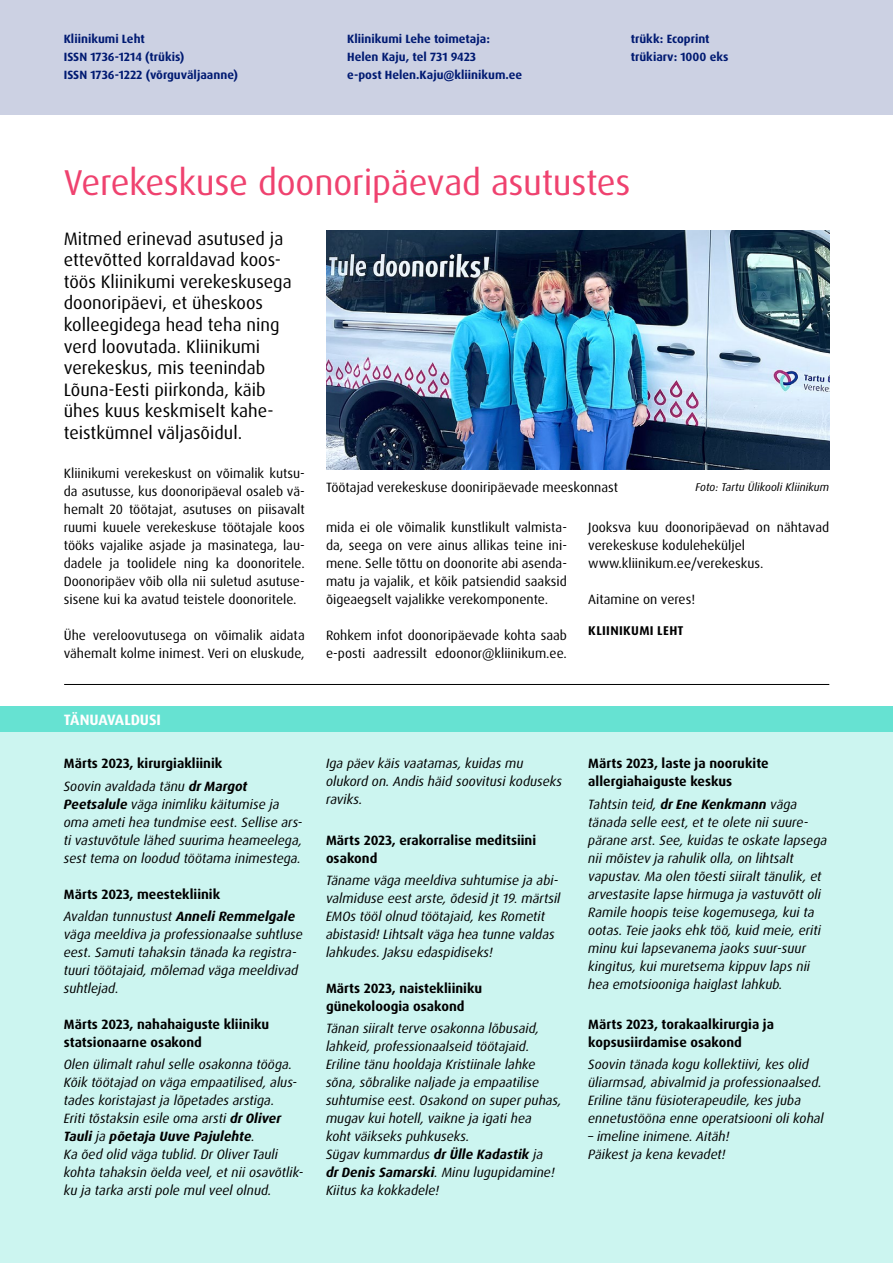
<style>
.page{position:relative;width:893px;height:1263px;background:#fff}
.page>*{position:absolute;margin:0;border:0;box-sizing:border-box;transform-origin:0 0}
.t1{font:36px "Dax Pro";letter-spacing:-.01em;color:#ef426f}
.t2{font:18px/21.6px "Dax Pro";color:#000}
.t3{font:700 15px "Dax Pro";letter-spacing:-.01em;color:#fff}
.t4{font:italic 13.5px/18px "Dax Pro";color:#000}
.t5{font:13.5px/18px "Dax Pro";color:#000}
.t6{font:700 13.5px/18px "Dax Pro";color:#000}
.t7{font:700 12.75px "Dax Pro";letter-spacing:.03em;color:#000}
.t8{font:700 12px/18px "Dax Pro";color:#001a72}
.t9{font:italic 11.25px "Dax Pro";color:#000}
.s1{font-weight:400;font-style:italic}
.s2{font-style:italic}
.s3{font-weight:700}
</style>
<div class="page">
<div style="left:0;top:0;width:893px;height:115px;background:#ccd1e3"></div>
<div style="left:0;top:723px;width:893px;height:540px;background:#ccf5f0"></div>
<div style="left:0;top:706px;width:893px;height:25px;background:#66e2d2"></div>
<img style="left:326px;top:230px;width:503px;height:239px">
<hr style="left:64px;top:684px;width:765px;height:1px;background:#000">
<p class="t8" style="left:64px;top:30px;width:176px">Kliinikumi Leht<br>ISSN 1736-1214 (trükis)<br>ISSN 1736-1222 (võrguväljaanne)</p>
<p class="t8" style="left:347px;top:30px;width:177px">Kliinikumi Lehe toimetaja:<br>Helen Kaju, tel 731 9423<br>e-post Helen.Kaju@kliinikum.ee</p>
<p class="t8" style="left:631px;top:30px;width:99px">trükk: Ecoprint trükiarv: 1000 eks</p>
<h1 class="t1" style="left:64px;top:160px;width:568px">Verekeskuse doonoripäevad asutustes</h1>
<p class="t2" style="left:64px;top:228px;width:229px">Mitmed erinevad asutused ja ettevõtted korraldavad koos&shy;töös Kliinikumi verekeskusega doonoripäevi, et üheskoos kolleegidega head teha ning verd loovutada. Kliinikumi verekeskus, mis teenindab<br>Lõuna-Eesti piirkonda, käib ühes kuus keskmiselt kahe&shy;teistkümnel väljasõidul.</p>
<p class="t5" style="left:326px;top:479px;width:294px">Töötajad verekeskuse dooniripäevade meeskonnast</p>
<p class="t9" style="left:695px;top:479px;width:135px">Foto: Tartu Ülikooli Kliinikum</p>
<p class="t5" style="left:64px;top:464px;width:242px;text-align:justify">Kliinikumi verekeskust on võimalik kutsu&shy;da asutusse, kus doonoripäeval osaleb vä&shy;hemalt 20 töötajat, asutuses on piisavalt ruumi kuuele verekeskuse töötajale koos tööks vajalike asjade ja masinatega, lau&shy;dadele ja toolidele ning ka doonoritele.<br>Doonoripäev võib olla nii suletud asutuse&shy;sisene kui ka avatud teistele doonoritele.</p>
<p class="t5" style="left:64px;top:626px;width:242px">Ühe vereloovutusega on võimalik aidata vähemalt kolme inimest. Veri on eluskude,</p>
<p class="t5" style="left:588px;top:518px;width:242px">Jooksva kuu doonoripäevad on nähtavad verekeskuse koduleheküljel www.kliinikum.ee/verekeskus.</p>
<p class="t5" style="left:588px;top:590px;width:108px">Aitamine on veres!</p>
<p class="t7" style="left:588px;top:622px;width:97px">KLIINIKUMI LEHT</p>
<p class="t5" style="left:326px;top:518px;width:242px;text-align:justify">mida ei ole võimalik kunstlikult valmista&shy;da, seega on vere ainus allikas teine ini&shy;mene. Selle tõttu on doonorite abi asenda&shy;matu ja vajalik, et kõik patsiendid saaksid õigeaegselt vajalikke verekomponente.</p>
<p class="t5" style="left:326px;top:626px;width:242px">Rohkem infot doonoripäevade kohta saab e-posti aadressilt edoonor@kliinikum.ee.</p>
<p class="t3" style="left:64px;top:710px;width:99px">TÄNUAVALDUSI</p>
<p class="t6" style="left:64px;top:753px;width:185px;line-height:22.2px">Märts 2023, kirurgiakliinik<br><span class="s1">Soovin avaldada tänu</span> <span class="s2">dr Margot</span></p>
<p class="t4" style="left:64px;top:795px;width:240px"><span class="s3">Peetsalule</span> väga inimliku käitumise ja oma ameti hea tundmise eest. Sellise ars&shy;ti vastuvõtule lähed suurima heameelega, sest tema on loodud töötama inimestega.</p>
<p class="t6" style="left:64px;top:883px;width:233px;line-height:22.2px">Märts 2023, meestekliinik<br><span class="s1">Avaldan tunnustust</span> <span class="s2">Anneli Remmelgale</span></p>
<p class="t4" style="left:64px;top:925px;width:241px">väga meeldiva ja professionaalse suhtluse eest. Samuti tahaksin tänada ka registra&shy;tuuri töötajaid, mõlemad väga meeldivad suhtlejad.</p>
<p class="t6" style="left:64px;top:1015px;width:207px">Märts 2023, nahahaiguste kliiniku statsionaarne osakond</p>
<p class="t4" style="left:64px;top:1055px;width:241px">Olen ülimalt rahul selle osakonna tööga.<br>Kõik töötajad on väga empaatilised, alus&shy;tades koristajast ja lõpetades arstiga.<br>Eriti tõstaksin esile oma arsti <span class="s3">dr Oliver Tauli</span> ja <span class="s3">põetaja Uuve Pajulehte</span>.<br>Ka õed olid väga tublid. Dr Oliver Tauli kohta tahaksin öelda veel, et nii osavõtlik&shy;ku ja tarka arsti pole mul veel olnud.</p>
<p class="t4" style="left:326px;top:755px;width:238px">Iga päev käis vaatamas, kuidas mu olukord on. Andis häid soovitusi koduseks raviks.</p>
<p class="t6" style="left:326px;top:831px;width:212px">Märts 2023, erakorralise meditsiini osakond</p>
<p class="t4" style="left:326px;top:871px;width:236px">Täname väga meeldiva suhtumise ja abi&shy;valmiduse eest arste, õdesid jt 19. märtsil EMOs tööl olnud töötajaid, kes Rometit abistasid! Lihtsalt väga hea tunne valdas lahkudes. Jaksu edaspidiseks!</p>
<p class="t6" style="left:326px;top:979px;width:158px">Märts 2023, naistekliiniku günekoloogia osakond</p>
<p class="t4" style="left:326px;top:1019px;width:237px">Tänan siiralt terve osakonna lõbusaid, lahkeid, professionaalseid töötajaid.<br>Eriline tänu hooldaja Kristiinale lahke sõna, sõbralike naljade ja empaatilise suhtumise eest. Osakond on super puhas, mugav kui hotell, vaikne ja igati hea<br>koht väikseks puhkuseks.<br>Sügav kummardus <span class="s3">dr Ülle Kadastik</span> ja<br><span class="s3">dr Denis Samarski</span>. Minu lugupidamine!<br>Kiitus ka kokkadele!</p>
<p class="t6" style="left:588px;top:755px;width:182px">Märts 2023, laste ja noorukite allergiahaiguste keskus</p>
<p class="t4" style="left:588px;top:795px;width:240px">Tahtsin teid, <span class="s3">dr Ene Kenkmann</span> väga tänada selle eest, et te olete nii suure&shy;pärane arst. See, kuidas te oskate lapsega nii mõistev ja rahulik olla, on lihtsalt vapustav. Ma olen tõesti siiralt tänulik, et arvestasite lapse hirmuga ja vastuvõtt oli Ramile hoopis teise kogemusega, kui ta ootas. Teie jaoks ehk töö, kuid meie, eriti minu kui lapsevanema jaoks suur-suur kingitus, kui muretsema kippuv laps nii hea emotsiooniga haiglast lahkub.</p>
<p class="t6" style="left:588px;top:1015px;width:187px">Märts 2023, torakaalkirurgia ja kopsusiirdamise osakond</p>
<p class="t4" style="left:588px;top:1055px;width:237px">Soovin tänada kogu kollektiivi, kes olid üliarmsad, abivalmid ja professionaalsed.<br>Eriline tänu füsioterapeudile, kes juba ennetustööna enne operatsiooni oli kohal</p>
<p class="t4" style="left:588px;top:1127px;width:143px">– imeline inimene. Aitäh!<br>Päikest ja kena kevadet!</p>
</div>
